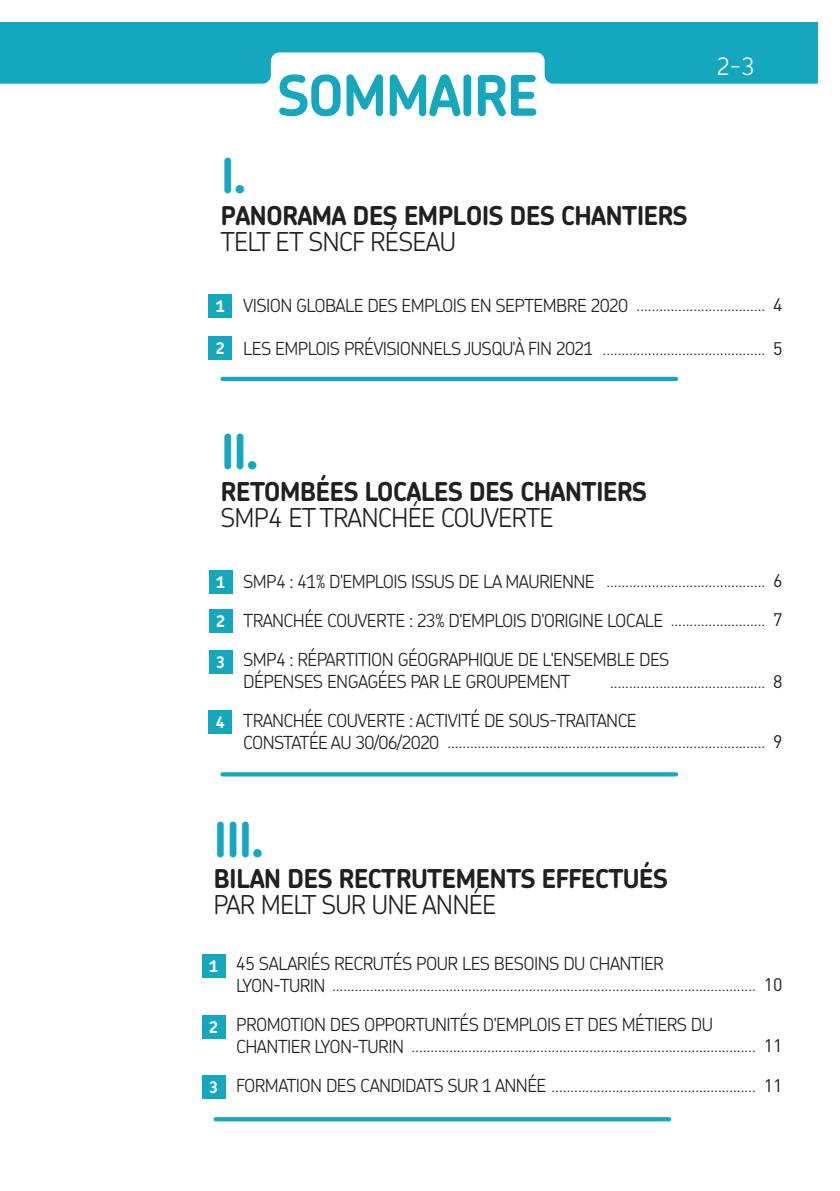
<style>
.page{position:relative;width:840px;height:1191px;background:#fff}
.page>*{position:absolute;margin:0;border:0;box-sizing:border-box;transform-origin:0 0}
.t1{font:700 56px "Chevin Pro";letter-spacing:-.035em;color:#15a7bd}
.t2{font:700 48px "Chevin Pro";color:#15a7bd}
.t3{font:700 26px/26px "Chevin Pro";letter-spacing:-.035em;color:#231f20}
.t4{font:300 24px "Chevin Pro";color:#fff}
.t5{font:300 18px/22px "Chevin Pro";letter-spacing:-.035em;color:#231f20}
.t6{font:700 16px "Chevin Pro";color:#fff}
.t7{font:14px "DIN";color:#231f20}
.s1{font-weight:300}
.s2{font-size:18px}
</style>
<div class="page">
<hr style="left:222px;top:377px;width:453px;height:4px;background:#15a7bd">
<div style="left:208px;top:336px;width:24px;height:24px;background:#15a7bd"></div>
<div style="left:208px;top:295px;width:24px;height:23px;background:#15a7bd"></div>
<div style="left:0;top:23px;width:816px;height:62px;background:#15a7bd"></div>
<svg style="left:0;top:52px;width:818px;height:33px"></svg>
<svg style="left:222px;top:772px;width:453px;height:4px;background:#22acc0"></svg>
<div style="left:202px;top:1015px;width:23px;height:23px;background:#15a7bd"></div>
<div style="left:202px;top:954px;width:23px;height:24px;background:#15a7bd"></div>
<svg style="left:215px;top:1117px;width:453px;height:4px;background:#1daabf"></svg>
<div style="left:209px;top:609px;width:23px;height:24px;background:#15a7bd"></div>
<div style="left:209px;top:570px;width:23px;height:24px;background:#15a7bd"></div>
<div style="left:209px;top:650px;width:23px;height:24px;background:#15a7bd"></div>
<div style="left:208px;top:710px;width:24px;height:24px;background:#15a7bd"></div>
<div style="left:202px;top:1074px;width:23px;height:24px;background:#15a7bd"></div>
<p class="t1" style="left:276px;top:59px;width:263px">SOMMAIRE</p>
<p class="t2" style="left:220px;top:144px;width:28px">I.</p>
<p class="t3" style="left:220px;top:202px;width:468px">PANORAMA DES EMPLOIS DES CHANTIERS<br><span class="s1">TELT ET SNCF RÉSEAU</span></p>
<p class="t4" style="left:716px;top:50px;width:40px">2-3</p>
<p class="t6" style="left:216px;top:296px;width:10px">1</p>
<p class="t5" style="left:243px;top:294px;width:386px">VISION GLOBALE DES EMPLOIS EN SEPTEMBRE 2020</p>
<p class="t7" style="left:636px;top:297px;width:147px">.................................. <span class="s2">4</span></p>
<p class="t6" style="left:216px;top:338px;width:10px">2</p>
<p class="t5" style="left:243px;top:337px;width:351px">LES EMPLOIS PRÉVISIONNELS JUSQU'À FIN 2021</p>
<p class="t7" style="left:602px;top:341px;width:181px">........................................... <span class="s2">5</span></p>
<p class="t2" style="left:220px;top:420px;width:40px">II.</p>
<p class="t3" style="left:220px;top:478px;width:427px">RETOMBÉES LOCALES DES CHANTIERS<br><span class="s1">SMP4 ET TRANCHÉE COUVERTE</span></p>
<p class="t6" style="left:216px;top:572px;width:10px">1</p>
<p class="t6" style="left:216px;top:611px;width:10px">2</p>
<p class="t6" style="left:216px;top:652px;width:10px">3</p>
<p class="t6" style="left:216px;top:712px;width:10px">4</p>
<p class="t7" style="left:606px;top:573px;width:178px">.......................................... <span class="s2">6</span></p>
<p class="t7" style="left:670px;top:612px;width:113px">......................... <span class="s2">7</span></p>
<p class="t5" style="left:243px;top:569px;width:353px">SMP4 : 41% D'EMPLOIS ISSUS DE LA MAURIENNE</p>
<p class="t5" style="left:243px;top:608px;width:421px">TRANCHÉE COUVERTE : 23% D'EMPLOIS D'ORIGINE LOCALE</p>
<p class="t5" style="left:243px;top:647px;width:427px">SMP4 : RÉPARTITION GÉOGRAPHIQUE DE L'ENSEMBLE DES<br>DÉPENSES ENGAGÉES PAR LE GROUPEMENT</p>
<p class="t5" style="left:243px;top:708px;width:395px">TRANCHÉE COUVERTE : ACTIVITÉ DE SOUS-TRAITANCE<br>CONSTATÉE AU 30/06/2020</p>
<p class="t7" style="left:609px;top:674px;width:174px">......................................... <span class="s2">8</span></p>
<p class="t7" style="left:447px;top:734px;width:336px">.................................................................................... <span class="s2">9</span></p>
<p class="t2" style="left:213px;top:807px;width:53px">III.</p>
<p class="t3" style="left:213px;top:866px;width:455px">BILAN DES RECTRUTEMENTS EFFECTUÉS<br><span class="s1">PAR MELT SUR UNE ANNÉE</span></p>
<p class="t5" style="left:236px;top:952px;width:429px">45 SALARIÉS RECRUTÉS POUR LES BESOINS DU CHANTIER<br>LYON-TURIN</p>
<p class="t5" style="left:236px;top:1013px;width:478px">PROMOTION DES OPPORTUNITÉS D'EMPLOIS ET DES MÉTIERS DU<br>CHANTIER LYON-TURIN</p>
<p class="t5" style="left:236px;top:1074px;width:312px">FORMATION DES CANDIDATS SUR 1 ANNÉE</p>
<p class="t6" style="left:209px;top:956px;width:10px">1</p>
<p class="t7" style="left:332px;top:977px;width:452px">................................................................................................................ <span class="s2">10</span></p>
<p class="t6" style="left:209px;top:1016px;width:10px">2</p>
<p class="t7" style="left:411px;top:1037px;width:372px">........................................................................................... <span class="s2">11</span></p>
<p class="t6" style="left:209px;top:1076px;width:10px">3</p>
<p class="t7" style="left:551px;top:1077px;width:232px">...................................................... <span class="s2">11</span></p>
</div>
